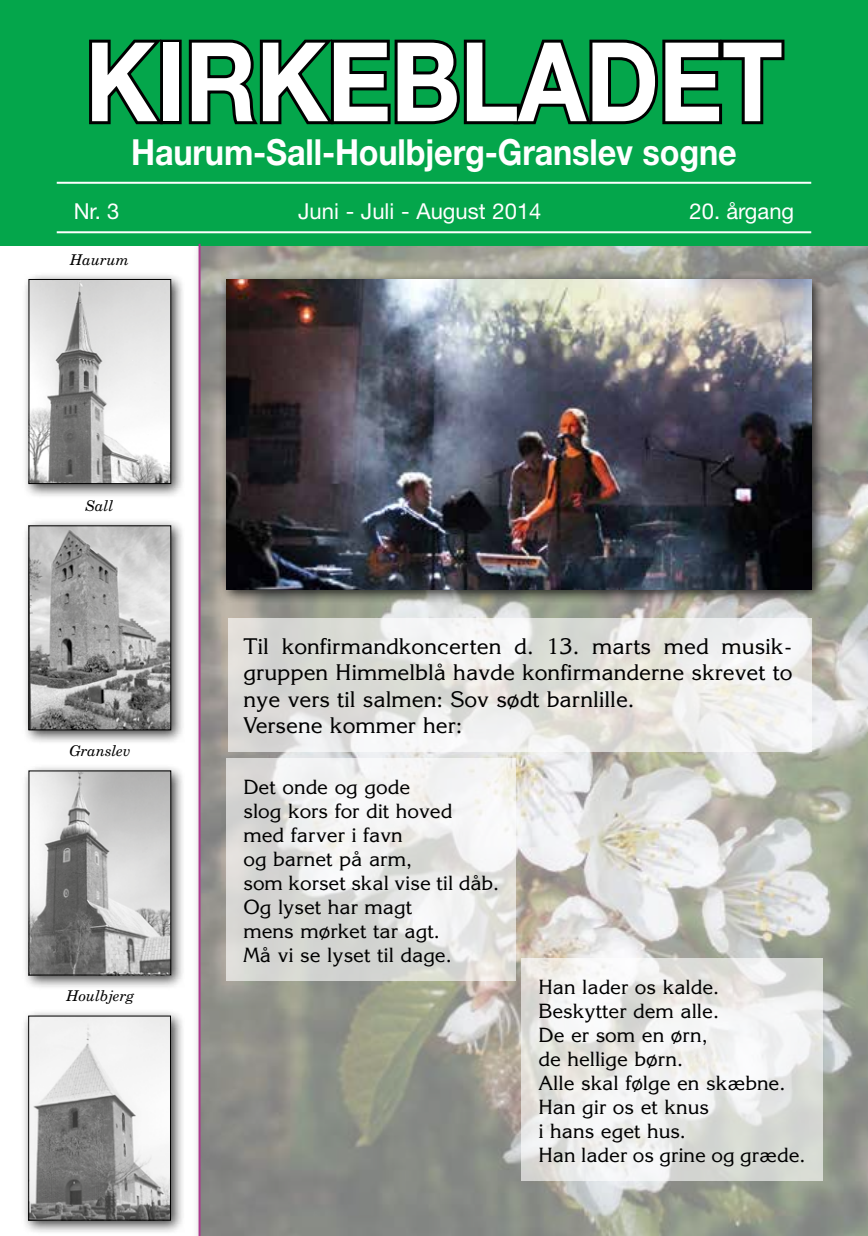
<style>
.page{position:relative;width:868px;height:1236px;background:#fff}
.page>*{position:absolute;margin:0;border:0;box-sizing:border-box;transform-origin:0 0}
.t1{font:700 110px "Helvetica Neue";letter-spacing:-.005em;color:#fff;scale:.9 1}
.t2{font:700 36px "Helvetica Neue";letter-spacing:-.005em;color:#fff;scale:.9 1}
.t3{font:22px/26.4px "Korinna";color:#000}
.t4{font:22px "Helvetica Neue";color:#fff}
.t5{font:20px/24px "Korinna";color:#000}
.t6{font:italic 14.8px "New Century Schlbk";color:#000}
</style>
<div class="page">
<img style="left:200px;top:246px;width:667px;height:990px">
<div style="left:0;top:0;width:867px;height:246px;background:#04a64b"></div>
<svg style="left:89px;top:39px;width:79px;height:86px"></svg>
<div style="left:160px;top:40px;width:22px;height:84px;border:6px solid #000"></div>
<svg style="left:188px;top:39px;width:597px;height:86px"></svg>
<hr style="left:57px;top:182px;width:754px;height:2px;background:#fff">
<hr style="left:57px;top:231px;width:754px;height:2px;background:#fff">
<div style="left:22px;top:272px;width:164px;height:227px;background:#000;opacity:.75"></div>
<img style="left:31px;top:281px;width:138px;height:201px">
<div style="left:29px;top:279px;width:142px;height:205px;border:1px solid #000"></div>
<div style="left:22px;top:518px;width:164px;height:227px;background:#000;opacity:.75"></div>
<img style="left:31px;top:527px;width:138px;height:201px">
<div style="left:29px;top:525px;width:142px;height:205px;border:1px solid #000"></div>
<div style="left:22px;top:764px;width:164px;height:226px;background:#000;opacity:.75"></div>
<img style="left:31px;top:773px;width:138px;height:200px">
<div style="left:29px;top:771px;width:142px;height:204px;border:1px solid #000"></div>
<div style="left:21px;top:1009px;width:165px;height:227px;background:#000;opacity:.75"></div>
<img style="left:30px;top:1018px;width:139px;height:200px">
<div style="left:28px;top:1016px;width:143px;height:204px;border:1px solid #000"></div>
<hr style="left:198px;top:244px;width:2px;height:992px;background:#ab3a8d">
<div style="left:219px;top:273px;width:607px;height:331px;background:#000;opacity:.75"></div>
<img style="left:226px;top:279px;width:585px;height:311px">
<svg style="left:228px;top:618px;width:583px;height:133px"></svg>
<svg style="left:226px;top:758px;width:290px;height:223px"></svg>
<svg style="left:521px;top:958px;width:301px;height:223px"></svg>
<h1 class="t1" style="left:85px;top:14px;width:776px">KIRKEBLADET</h1>
<h2 class="t2" style="left:131px;top:130px;width:674px">Haurum-Sall-Houlbjerg-Granslev sogne</h2>
<p class="t4" style="left:74px;top:198px;width:47px">Nr. 3</p>
<p class="t4" style="left:298px;top:198px;width:245px">Juni - Juli - August 2014</p>
<p class="t4" style="left:689px;top:198px;width:106px">20. årgang</p>
<p class="t6" style="left:70px;top:250px;width:60px">Haurum</p>
<p class="t6" style="left:85px;top:497px;width:30px">Sall</p>
<p class="t6" style="left:69px;top:742px;width:63px">Granslev</p>
<p class="t6" style="left:66px;top:987px;width:69px">Houlbjerg</p>
<p class="t3" style="left:243px;top:633px;width:550px">Til konfirmandkoncerten d. 13. marts med musik&shy;gruppen Himmelblå havde konfirmanderne skrevet to nye vers til salmen: Sov sødt barnlille.<br>Versene kommer her:</p>
<p class="t5" style="left:243px;top:774px;width:257px">Det onde og gode<br>slog kors for dit hoved<br>med farver i favn<br>og barnet på arm,<br>som korset skal vise til dåb.<br>Og lyset har magt<br>mens mørket tar agt.<br>Må vi se lyset til dage.</p>
<p class="t5" style="left:538px;top:974px;width:268px">Han lader os kalde.<br>Beskytter dem alle.<br>De er som en ørn,<br>de hellige børn.<br>Alle skal følge en skæbne.<br>Han gir os et knus<br>i hans eget hus.<br>Han lader os grine og græde.</p>
</div>
